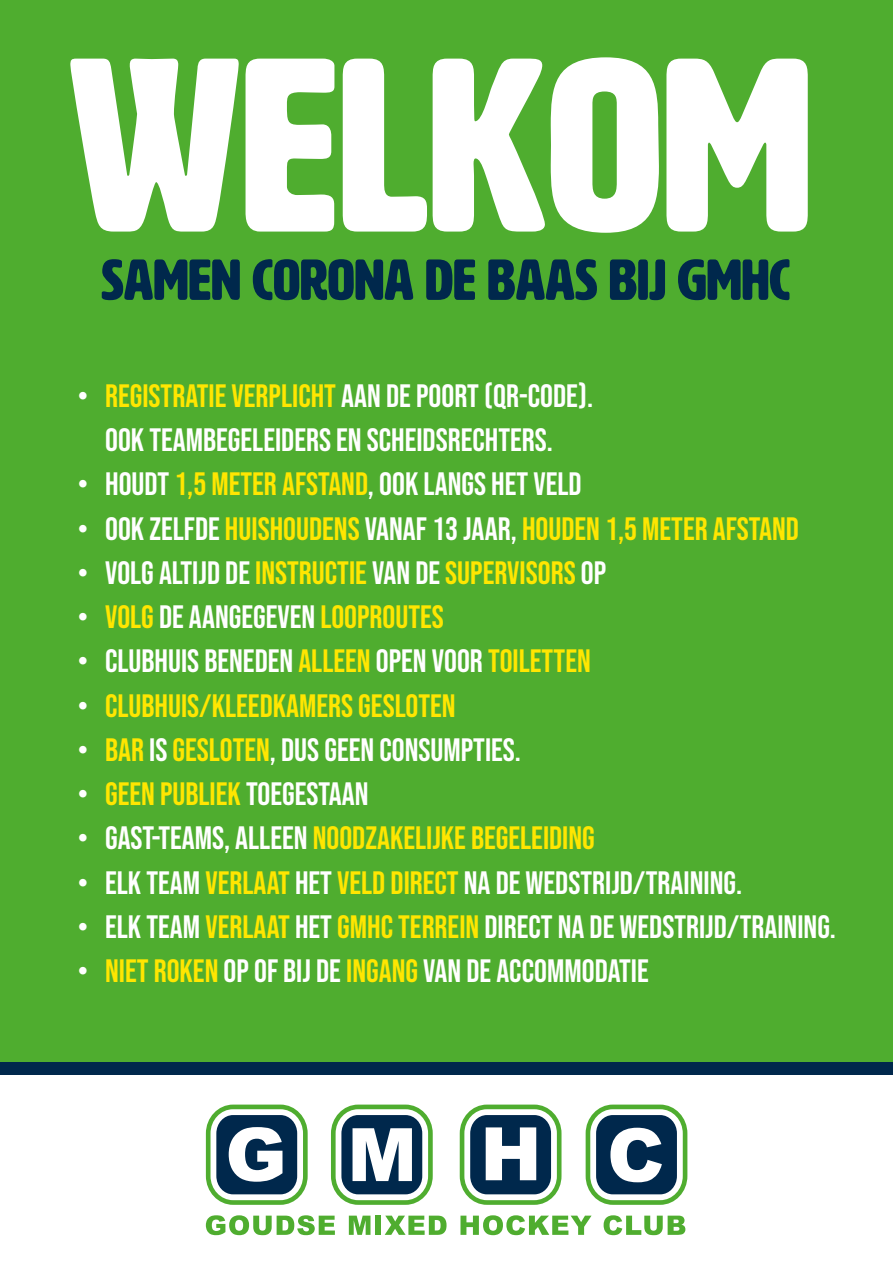
<style>
.page{position:relative;width:893px;height:1263px;background:#fff}
.page>*{position:absolute;margin:0;border:0;box-sizing:border-box;transform-origin:0 0}
.t1{font:243.6px "HWT Artz";color:#fff}
.t2{font:56.93px "HWT Artz";color:#00284c}
.t3{font:32.25px/44.2px "Bebas Neue";color:#fff;text-align:center}
.t4{font:32.25px "Bebas Neue";color:#ffe601}
.s1{color:#ffe601}
.s2{color:#fff}
</style>
<div class="page">
<div style="left:0;top:0;width:893px;height:1069px;background:#4fad2f"></div>
<svg style="left:206px;top:1215px;width:129px;height:20px"></svg>
<svg style="left:349px;top:1215px;width:21px;height:20px"></svg>
<div style="left:375px;top:1215px;width:6px;height:20px;background:#4fad2f"></div>
<svg style="left:385px;top:1215px;width:61px;height:20px"></svg>
<svg style="left:460px;top:1215px;width:132px;height:20px"></svg>
<svg style="left:604px;top:1215px;width:81px;height:20px"></svg>
<svg style="left:206px;top:1104px;width:102px;height:101px;background:#61b545"></svg>
<div style="left:211px;top:1109px;width:92px;height:91px;background:#fff;border-radius:23px"></div>
<svg style="left:331px;top:1104px;width:102px;height:101px;background:#60b544"></svg>
<div style="left:336px;top:1109px;width:92px;height:91px;background:#fff;border-radius:23px"></div>
<div style="left:586px;top:1104px;width:101px;height:101px;background:#4fad2f;border-radius:28px"></div>
<div style="left:590px;top:1109px;width:93px;height:91px;background:#fff;border-radius:23px"></div>
<div style="left:460px;top:1104px;width:101px;height:101px;background:#4fad2f;border-radius:28px"></div>
<div style="left:464px;top:1109px;width:93px;height:91px;background:#fff;border-radius:23px"></div>
<svg style="left:216px;top:1115px;width:81px;height:79px"></svg>
<svg style="left:341px;top:1115px;width:81px;height:79px"></svg>
<svg style="left:470px;top:1115px;width:81px;height:79px"></svg>
<svg style="left:596px;top:1115px;width:81px;height:79px"></svg>
<div style="left:0;top:1062px;width:893px;height:12px;background:#00284c"></div>
<p class="t1" style="left:68px;top:18px;width:746px">WELKOM</p>
<p class="t2" style="left:101px;top:250px;width:691px">SAMEN CORONA DE BAAS BIJ GMHC</p>
<p class="t3" style="left:78px;top:373px;width:516px">• <span class="s1">REGISTRATIE VERPLICHT</span> AAN DE POORT (QR-CODE).<br>OOK TEAMBEGELEIDERS EN SCHEIDSRECHTERS.</p>
<p class="t3" style="left:78px;top:462px;width:505px">• HOUDT <span class="s1">1,5 METER AFSTAND</span>, OOK LANGS HET VELD</p>
<p class="t4" style="left:78px;top:510px;width:722px"><span class="s2">• OOK ZELFDE</span> HUISHOUDENS <span class="s2">VANAF 13 JAAR,</span> HOUDEN 1,5 METER AFSTAND</p>
<p class="t4" style="left:78px;top:554px;width:530px"><span class="s2">• VOLG ALTIJD DE</span> INSTRUCTIE <span class="s2">VAN DE</span> SUPERVISORS <span class="s2">OP</span></p>
<p class="t4" style="left:78px;top:599px;width:367px"><span class="s2">•</span> VOLG <span class="s2">DE AANGEGEVEN</span> LOOPROUTES</p>
<p class="t3" style="left:78px;top:639px;width:514px">• CLUBHUIS BENEDEN <span class="s1">ALLEEN</span> OPEN VOOR <span class="s1">TOILETTEN</span></p>
<p class="t4" style="left:78px;top:687px;width:379px"><span class="s2">•</span> CLUBHUIS/KLEEDKAMERS GESLOTEN</p>
<p class="t3" style="left:78px;top:727px;width:444px">• <span class="s1">BAR</span> IS <span class="s1">GESLOTEN</span>, DUS GEEN CONSUMPTIES.</p>
<p class="t3" style="left:78px;top:772px;width:292px">• <span class="s1">GEEN PUBLIEK</span> TOEGESTAAN</p>
<p class="t4" style="left:78px;top:820px;width:518px"><span class="s2">• GAST-TEAMS, ALLEEN</span> NOODZAKELIJKE BEGELEIDING</p>
<p class="t3" style="left:78px;top:860px;width:665px">• ELK TEAM <span class="s1">VERLAAT</span> HET <span class="s1">VELD DIRECT</span> NA DE WEDSTRIJD/TRAINING.</p>
<p class="t3" style="left:78px;top:904px;width:759px">• ELK TEAM <span class="s1">VERLAAT</span> HET <span class="s1">GMHC TERREIN</span> DIRECT NA DE WEDSTRIJD/TRAINING.</p>
<p class="t3" style="left:78px;top:949px;width:572px">• <span class="s1">NIET ROKEN</span> OP OF BIJ DE <span class="s1">INGANG</span> VAN DE ACCOMMODATIE</p>
</div>
